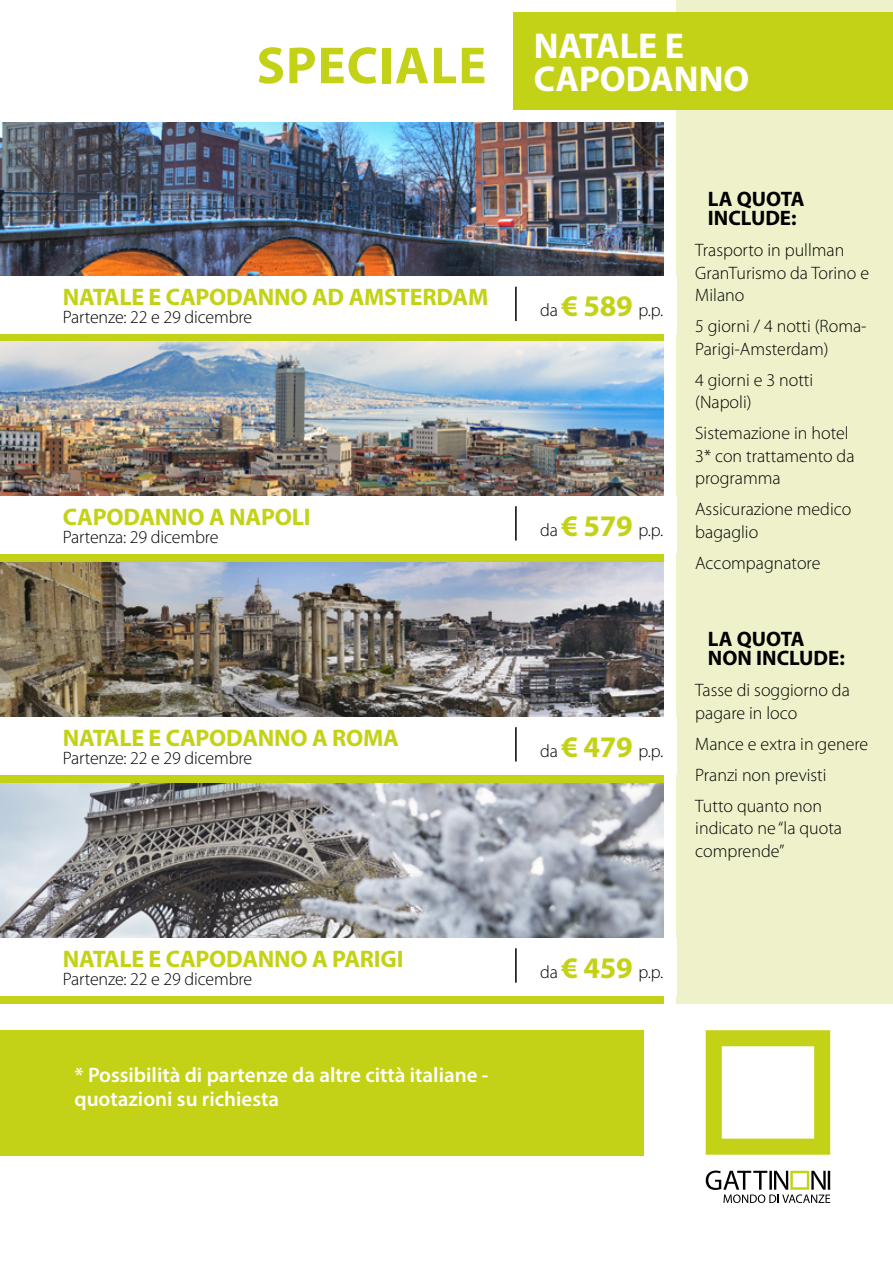
<style>
.page{position:relative;width:893px;height:1263px;background:#fff}
.page>*{position:absolute;margin:0;border:0;box-sizing:border-box;transform-origin:0 0}
.t1{font:700 52.5px "Myriad Pro";letter-spacing:.02em;color:#c3d217}
.t2{font:700 36px/33px "Myriad Pro";color:#fff}
.t3{font:700 24px "Myriad Pro";letter-spacing:-.01em;color:#c3d217}
.t4{font:600 21px/24px "Myriad Pro";color:#fff}
.t5{font:700 21px/19.5px "Myriad Pro";color:#000}
.t6{font:300 18px/22.5px "Myriad Pro";color:#000}
.s1{font-weight:700;font-size:30px;color:#c3d217}
</style>
<div class="page">
<svg style="left:0;top:334px;width:663px;height:669px;background:#c7d439"></svg>
<div style="left:676px;top:0;width:217px;height:1003px;background:#eef1c9"></div>
<div style="left:0;top:1030px;width:643px;height:125px;background:#c3d217"></div>
<div style="left:513px;top:12px;width:380px;height:98px;background:#c3d217"></div>
<img style="left:0;top:122px;width:663px;height:154px">
<img style="left:0;top:563px;width:663px;height:154px">
<img style="left:0;top:342px;width:663px;height:154px">
<img style="left:0;top:784px;width:663px;height:154px">
<div style="left:0;top:717px;width:676px;height:57px;background:#fff"></div>
<div style="left:0;top:496px;width:676px;height:57px;background:#fff"></div>
<div style="left:0;top:938px;width:676px;height:57px;background:#fff"></div>
<hr style="left:515px;top:287px;width:2px;height:34px;background:#000">
<hr style="left:515px;top:727px;width:2px;height:34px;background:#000">
<hr style="left:515px;top:506px;width:2px;height:35px;background:#000">
<hr style="left:515px;top:948px;width:2px;height:35px;background:#000">
<svg style="left:706px;top:1030px;width:124px;height:125px"></svg>
<svg style="left:706px;top:1170px;width:124px;height:33px"></svg>
<h1 class="t1" style="left:257px;top:31px;width:231px">SPECIALE</h1>
<h3 class="t3" style="left:63px;top:281px;width:427px">NATALE E CAPODANNO AD AMSTERDAM</h3>
<p class="t6" style="left:63px;top:306px;width:191px">Partenze: 22 e 29 dicembre</p>
<h3 class="t3" style="left:63px;top:501px;width:249px">CAPODANNO A NAPOLI</h3>
<p class="t6" style="left:63px;top:525px;width:157px">Partenza: 29 dicembre</p>
<h3 class="t3" style="left:63px;top:722px;width:337px">NATALE E CAPODANNO A ROMA</h3>
<p class="t6" style="left:63px;top:746px;width:191px">Partenze: 22 e 29 dicembre</p>
<h3 class="t3" style="left:63px;top:943px;width:342px">NATALE E CAPODANNO A PARIGI</h3>
<p class="t6" style="left:63px;top:967px;width:191px">Partenze: 22 e 29 dicembre</p>
<p class="t4" style="left:74px;top:1062px;width:416px">* Possibilità di partenze da altre città italiane - quotazioni su richiesta</p>
<h2 class="t2" style="left:534px;top:28px;width:217px">NATALE E<br>CAPODANNO</h2>
<p class="t6" style="left:540px;top:299px;width:125px">da <span class="s1">€ 589</span> p.p.</p>
<p class="t6" style="left:540px;top:518px;width:125px">da <span class="s1">€ 579</span> p.p.</p>
<p class="t6" style="left:540px;top:739px;width:125px">da <span class="s1">€ 479</span> p.p.</p>
<p class="t5" style="left:708px;top:188px;width:98px">LA QUOTA<br>INCLUDE:</p>
<p class="t6" style="left:695px;top:239px;width:175px">Trasporto in pullman<br>GranTurismo da Torino e<br>Milano</p>
<p class="t6" style="left:695px;top:315px;width:173px">5 giorni / 4 notti (Roma-<br>Parigi-Amsterdam)</p>
<p class="t6" style="left:695px;top:368px;width:120px">4 giorni e 3 notti (Napoli)</p>
<p class="t6" style="left:695px;top:422px;width:161px">Sistemazione in hotel<br>3* con trattamento da programma</p>
<p class="t6" style="left:695px;top:498px;width:158px">Assicurazione medico bagaglio</p>
<p class="t6" style="left:695px;top:551px;width:127px">Accompagnatore</p>
<p class="t5" style="left:708px;top:628px;width:138px">LA QUOTA<br>NON INCLUDE:</p>
<p class="t6" style="left:695px;top:679px;width:156px">Tasse di soggiorno da pagare in loco</p>
<p class="t6" style="left:695px;top:728px;width:175px;line-height:31px">Mance e extra in genere<br>Pranzi non previsti<br>Tutto quanto non</p>
<p class="t6" style="left:695px;top:817px;width:148px">indicato ne “la quota comprende”</p>
<p class="t6" style="left:540px;top:960px;width:125px">da <span class="s1">€ 459</span> p.p.</p>
</div>
